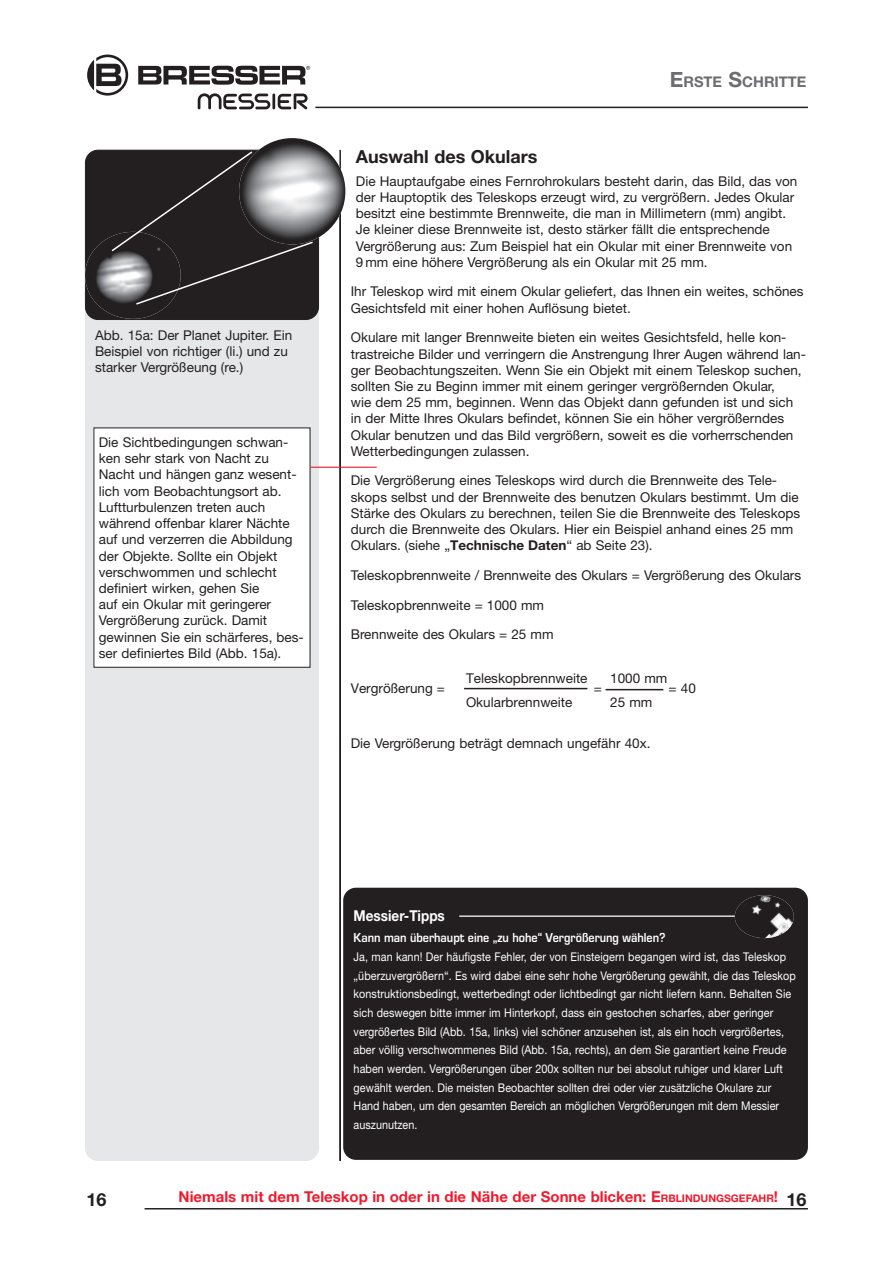
<style>
.page{position:relative;width:893px;height:1263px;background:#fff}
.page>*{position:absolute;margin:0;border:0;box-sizing:border-box;transform-origin:0 0}
.Ü2{font:700 18px "Helvetica Neue LT Std";color:#231f20}
.Seitenfuß_-_Seitenza{font:700 18px "Helvetica Neue LT Std";color:#231f20}
.t1{font:700 15px "Helvetica Neue LT Std";color:#ee1b2d}
.Tipp_Ü1{font:700 15px "Helvetica Neue LT Std";color:#fff;scale:.9 1}
.Kolumnentitel{font:700 14.7px "Helvetica Neue LT Std";color:#6c6d70}
.GS{font:13.5px/16.2px "Helvetica Neue LT Std";color:#231f20}
.Marginalien{font:13.5px/16.2px "Helvetica Neue LT Std";color:#231f20}
.BU{font:13.5px/16.2px "Helvetica Neue LT Std";color:#231f20}
.Tipp_Ü2{font:700 13.5px "Eurostile";color:#fff;scale:.9 1}
.Tipp-GS{font:12px "Helvetica Neue LT Std";letter-spacing:.005em;color:#fff;scale:.9 1}
.s1{font-size:21px}
.s2{font-weight:700}
.s3{font-style:inherit}
.s4{font-size:10.5px}
</style>
<div class="page">
<hr style="left:145px;top:1208px;width:663px;height:1px;background:#231f20">
<hr style="left:315px;top:107px;width:493px;height:1px;background:#231f20">
<hr style="left:272px;top:94px;width:3px;height:15px;background:#231f20">
<svg style="left:198px;top:93px;width:72px;height:16px"></svg>
<svg style="left:278px;top:94px;width:30px;height:16px"></svg>
<svg style="left:138px;top:66px;width:172px;height:19px"></svg>
<svg style="left:87px;top:55px;width:41px;height:41px"></svg>
<hr style="left:339px;top:179px;width:2px;height:982px;background:#231f20">
<div style="left:85px;top:150px;width:234px;height:1011px;background:#e6e7e9;border-radius:13px"></div>
<div style="left:85px;top:150px;width:234px;height:169px;background:#231f20;border-radius:13px"></div>
<img style="left:85px;top:237px;width:82px;height:82px">
<img style="left:239px;top:138px;width:106px;height:106px;border-radius:53px">
<svg style="left:110px;top:150px;width:204px;height:156px"></svg>
<hr style="left:464px;top:688px;width:123px;height:1px;background:#231f20">
<hr style="left:605px;top:689px;width:58px;height:1px;background:#231f20">
<div style="left:94px;top:428px;width:216px;height:239px;background:#fff"></div>
<hr style="left:310px;top:467px;width:67px;height:1px;background:#ee1b2d">
<div style="left:343px;top:888px;width:465px;height:272px;background:#231f20;border-radius:13px"></div>
<hr style="left:459px;top:915px;width:276px;height:2px;background:#fff">
<img style="left:735px;top:895px;width:59px;height:43px">
<p class="BU" style="left:95px;top:327px;width:199px">Abb. 15a: Der Planet Jupiter. Ein<br>Beispiel von richtiger (li.) und zu starker Vergrößeung (re.)</p>
<p class="Marginalien" style="left:99px;top:434px;width:207px">Die Sichtbedingungen schwan&shy;ken sehr stark von Nacht zu<br>Nacht und hängen ganz wesent&shy;lich vom Beobachtungsort ab.<br>Luftturbulenzen treten auch während offenbar klarer Nächte auf und verzerren die Abbildung der Objekte. Sollte ein Objekt verschwommen und schlecht definiert wirken, gehen Sie<br>auf ein Okular mit geringerer<br>Vergrößerung zurück. Damit gewinnen Sie ein schärferes, bes&shy;ser definiertes Bild (Abb. 15a).</p>
<p class="Kolumnentitel" style="left:670px;top:72px;width:119px"><span class="s1">E</span>RSTE <span class="s1">S</span>CHRITTE</p>
<p class="Ü2" style="left:356px;top:145px;width:183px">Auswahl des Okulars</p>
<p class="GS" style="left:356px;top:173px;width:443px">Die Hauptaufgabe eines Fernrohrokulars besteht darin, das Bild, das von der Hauptoptik des Teleskops erzeugt wird, zu vergrößern. Jedes Okular besitzt eine bestimmte Brennweite, die man in Millimetern (mm) angibt.<br>Je kleiner diese Brennweite ist, desto stärker fällt die entsprechende Vergrößerung aus: Zum Beispiel hat ein Okular mit einer Brennweite von 9 mm eine höhere Vergrößerung als ein Okular mit 25 mm.</p>
<p class="GS" style="left:351px;top:283px;width:454px">Ihr Teleskop wird mit einem Okular geliefert, das Ihnen ein weites, schönes<br>Gesichtsfeld mit einer hohen Auflösung bietet.</p>
<p class="GS" style="left:351px;top:329px;width:457px">Okulare mit langer Brennweite bieten ein weites Gesichtsfeld, helle kon&shy;trastreiche Bilder und verringern die Anstrengung Ihrer Augen während lan&shy;ger Beobachtungszeiten. Wenn Sie ein Objekt mit einem Teleskop suchen, sollten Sie zu Beginn immer mit einem geringer vergrößernden Okular,<br>wie dem 25 mm, beginnen. Wenn das Objekt dann gefunden ist und sich in der Mitte Ihres Okulars befindet, können Sie ein höher vergrößerndes Okular benutzen und das Bild vergrößern, soweit es die vorherrschenden Wetterbedingungen zulassen.</p>
<p class="GS" style="left:351px;top:472px;width:451px">Die Vergrößerung eines Teleskops wird durch die Brennweite des Tele&shy;skops selbst und der Brennweite des benutzen Okulars bestimmt. Um die Stärke des Okulars zu berechnen, teilen Sie die Brennweite des Teleskops durch die Brennweite des Okulars. Hier ein Beispiel anhand eines 25 mm Okulars. (siehe „<span class="s2">Technische Daten</span>“ ab Seite 23).</p>
<p class="GS" style="left:351px;top:567px;width:452px">Teleskopbrennweite / Brennweite des Okulars = Vergrößerung des Okulars</p>
<p class="GS" style="left:351px;top:597px;width:195px">Teleskopbrennweite = 1000 mm</p>
<p class="GS" style="left:351px;top:626px;width:204px">Brennweite des Okulars = 25 mm</p>
<p class="GS" style="left:466px;top:669px;width:123px">Teleskopbrennweite</p>
<p class="GS" style="left:610px;top:669px;width:59px">1000 mm</p>
<p class="GS" style="left:351px;top:680px;width:96px">Vergrößerung =</p>
<p class="GS" style="left:594px;top:680px;width:10px">=</p>
<p class="GS" style="left:669px;top:680px;width:29px">= 40</p>
<p class="GS" style="left:466px;top:694px;width:108px">Okularbrennweite</p>
<p class="GS" style="left:610px;top:694px;width:44px">25 mm</p>
<p class="GS" style="left:351px;top:735px;width:301px">Die Vergrößerung beträgt demnach ungefähr 40x.</p>
<p class="Tipp_Ü1" style="left:354px;top:907px;width:103px">Messier-Tipps</p>
<p class="Tipp_Ü2" style="left:354px;top:928px;width:348px">Kann man überhaupt eine „zu hohe“ Vergrößerung wählen?</p>
<p class="Tipp-GS" style="left:354px;top:949px;width:482px">Ja, man kann! Der häufigste Fehler, der von Einsteigern begangen wird ist, das Teleskop</p>
<p class="Tipp-GS" style="left:354px;top:968px;width:493px">„überzuvergrößern“. Es wird dabei eine sehr hohe Vergrößerung gewählt, die das Teleskop</p>
<p class="Tipp-GS" style="left:354px;top:987px;width:488px">konstruktionsbedingt, wetterbedingt oder lichtbedingt gar nicht liefern kann. Behalten Sie</p>
<p class="Tipp-GS" style="left:354px;top:1005px;width:468px">sich deswegen bitte immer im Hinterkopf, dass ein gestochen scharfes, aber geringer</p>
<p class="Tipp-GS" style="left:354px;top:1024px;width:480px">vergrößertes Bild (Abb. 15a, links) viel schöner anzusehen ist, als ein hoch vergrößertes,</p>
<p class="Tipp-GS" style="left:354px;top:1043px;width:483px">aber völlig verschwommenes Bild (Abb. 15a, rechts), an dem Sie garantiert keine Freude</p>
<p class="Tipp-GS" style="left:354px;top:1061px;width:478px">haben werden. Vergrößerungen über 200x sollten nur bei absolut ruhiger und klarer Luft</p>
<p class="Tipp-GS" style="left:354px;top:1080px;width:466px">gewählt werden. Die meisten Beobachter sollten drei oder vier zusätzliche Okulare zur</p>
<p class="Tipp-GS" style="left:354px;top:1099px;width:474px">Hand haben, um den gesamten Bereich an möglichen Vergrößerungen mit dem Messier</p>
<p class="Tipp-GS" style="left:354px;top:1117px;width:72px">auszunutzen.</p>
<h1 class="Ü2" style="left:87px;top:1188px;width:22px">16</h1>
<p class="t1" style="left:179px;top:1187px;width:601px">Niemals mit dem Teleskop in oder in die Nähe der Sonne blicken: <span class="s3">E</span><span class="s4">RBLINDUNGSGEFAHR</span><span class="s3">!</span></p>
<p class="Seitenfuß_-_Seitenza" style="left:786px;top:1188px;width:22px">16</p>
</div>
